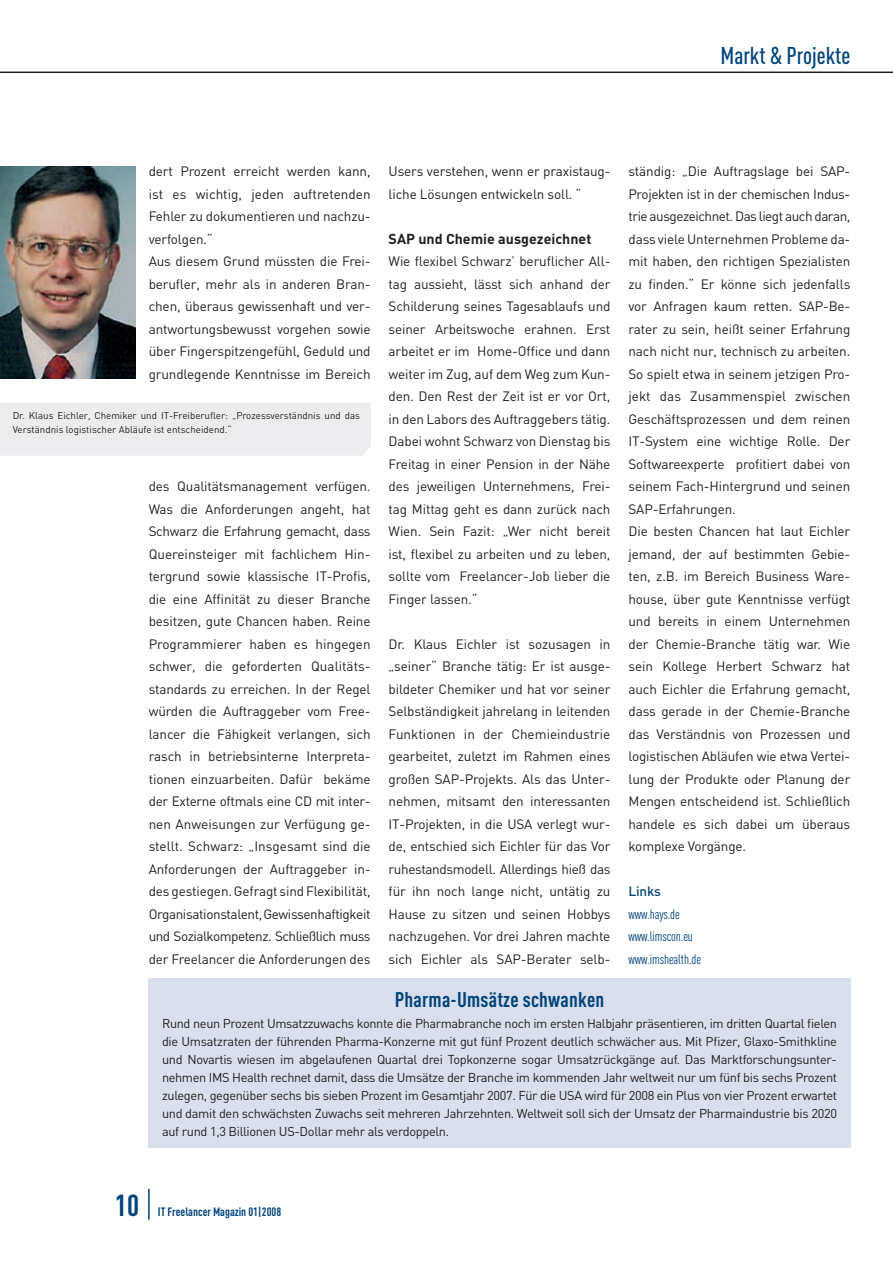
<style>
.page{position:relative;width:893px;height:1263px;background:#fff}
.page>*{position:absolute;margin:0;border:0;box-sizing:border-box;transform-origin:0 0}
.t1{font:700 30px "DIN Cond";color:#00447b}
.t2{font:500 24px "DIN Cond";color:#00447b}
.t3{font:700 21px "DIN Cond";letter-spacing:.01em;color:#00447b}
.t4{font:700 14.25px "DIN";color:#231f20}
.t5{font:13.5px/22.5px "DIN";letter-spacing:-.01em;color:#231f20}
.t6{font:13.5px/22.5px "DIN Cond";letter-spacing:-.01em;color:#00447b}
.t7{font:500 13.5px "DIN";letter-spacing:-.01em;color:#00447b}
.t8{font:12.75px/18px "DIN";letter-spacing:-.025em;color:#231f20;text-align:justify}
.t9{font:700 12px "DIN Cond";color:#00447b}
.t10{font:9.75px/13.5px "DIN";color:#231f20}
</style>
<div class="page">
<hr style="left:0;top:72px;width:893px;height:1px;background:#231f20">
<hr style="left:148px;top:1189px;width:2px;height:31px;background:#00447b">
<img style="left:0;top:166px;width:135px;height:213px">
<div style="left:0;top:403px;width:371px;height:53px;background:#ececee"></div>
<div style="left:148px;top:978px;width:702px;height:170px;background:#d9dfec"></div>
<h2 class="t2" style="left:720px;top:42px;width:131px">Markt &amp; Projekte</h2>
<p class="t5" style="left:149px;top:160px;width:223px">dert Prozent erreicht werden kann, ist es wichtig, jeden auftretenden Fehler zu dokumentieren und nachzu&shy;verfolgen.“<br>Aus diesem Grund müssten die Frei&shy;berufler, mehr als in anderen Bran&shy;chen, überaus gewissenhaft und ver&shy;antwortungsbewusst vorgehen sowie über Fingerspitzengefühl, Geduld und grundlegende Kenntnisse im Bereich</p>
<p class="t10" style="left:13px;top:409px;width:349px">Dr. Klaus Eichler, Chemiker und IT-Freiberufler: „Prozessverständnis und das<br>Verständnis logistischer Abläufe ist entscheidend.“</p>
<p class="t5" style="left:149px;top:475px;width:223px;text-align:justify">des Qualitätsmanagement verfügen.<br>Was die Anforderungen angeht, hat Schwarz die Erfahrung gemacht, dass Quereinsteiger mit fachlichem Hin&shy;tergrund sowie klassische IT-Profis, die eine Affinität zu dieser Branche besitzen, gute Chancen haben. Reine Programmierer haben es hingegen schwer, die geforderten Qualitäts&shy;standards zu erreichen. In der Regel würden die Auftraggeber vom Free&shy;lancer die Fähigkeit verlangen, sich rasch in betriebsinterne Interpreta&shy;tionen einzuarbeiten. Dafür bekäme der Externe oftmals eine CD mit inter&shy;nen Anweisungen zur Verfügung ge&shy;stellt. Schwarz: „Insgesamt sind die Anforderungen der Auftraggeber in&shy;des gestiegen. Gefragt sind Flexibilität, Organisationstalent, Gewissenhaftigkeit und Sozialkompetenz. Schließlich muss der Freelancer die Anforderungen des</p>
<p class="t5" style="left:389px;top:160px;width:223px">Users verstehen, wenn er praxistaug&shy;liche Lösungen entwickeln soll. “</p>
<p class="t4" style="left:389px;top:229px;width:204px">SAP und Chemie ausgezeichnet</p>
<p class="t5" style="left:389px;top:250px;width:223px;text-align:justify">Wie flexibel Schwarz’ beruflicher All&shy;tag aussieht, lässt sich anhand der Schilderung seines Tagesablaufs und seiner Arbeitswoche erahnen. Erst arbeitet er im Home-Office und dann weiter im Zug, auf dem Weg zum Kun&shy;den. Den Rest der Zeit ist er vor Ort, in den Labors des Auftraggebers tätig.<br>Dabei wohnt Schwarz von Dienstag bis Freitag in einer Pension in der Nähe des jeweiligen Unternehmens, Frei&shy;tag Mittag geht es dann zurück nach Wien. Sein Fazit: „Wer nicht bereit ist, flexibel zu arbeiten und zu leben, sollte vom Freelancer-Job lieber die Finger lassen.“</p>
<p class="t5" style="left:389px;top:632px;width:223px;text-align:justify">Dr. Klaus Eichler ist sozusagen in „seiner“ Branche tätig: Er ist ausge&shy;bildeter Chemiker und hat vor seiner Selbständigkeit jahrelang in leitenden Funktionen in der Chemieindustrie gearbeitet, zuletzt im Rahmen eines großen SAP-Projekts. Als das Unter&shy;nehmen, mitsamt den interessanten IT-Projekten, in die USA verlegt wur&shy;de, entschied sich Eichler für das Vor ruhestandsmodell. Allerdings hieß das für ihn noch lange nicht, untätig zu Hause zu sitzen und seinen Hobbys nachzugehen. Vor drei Jahren machte sich Eichler als SAP-Berater selb-</p>
<p class="t5" style="left:628px;top:160px;width:223px">ständig: „Die Auftragslage bei SAP-Projekten ist in der chemischen Indus&shy;trie ausgezeichnet. Das liegt auch daran, dass viele Unternehmen Probleme da&shy;mit haben, den richtigen Spezialisten zu finden.“ Er könne sich jedenfalls vor Anfragen kaum retten. SAP-Be&shy;rater zu sein, heißt seiner Erfahrung nach nicht nur, technisch zu arbeiten.<br>So spielt etwa in seinem jetzigen Pro&shy;jekt das Zusammenspiel zwischen Geschäftsprozessen und dem reinen IT-System eine wichtige Rolle. Der Softwareexperte profitiert dabei von seinem Fach-Hintergrund und seinen SAP-Erfahrungen.<br>Die besten Chancen hat laut Eichler jemand, der auf bestimmten Gebie&shy;ten, z.B. im Bereich Business Ware&shy;house, über gute Kenntnisse verfügt und bereits in einem Unternehmen der Chemie-Branche tätig war. Wie sein Kollege Herbert Schwarz hat auch Eichler die Erfahrung gemacht, dass gerade in der Chemie-Branche das Verständnis von Prozessen und logistischen Abläufen wie etwa Vertei&shy;lung der Produkte oder Planung der Mengen entscheidend ist. Schließlich handele es sich dabei um überaus komplexe Vorgänge.</p>
<p class="t7" style="left:628px;top:883px;width:34px">Links</p>
<p class="t6" style="left:628px;top:903px;width:74px">www.hays.de www.limscon.eu www.imshealth.de</p>
<h3 class="t3" style="left:395px;top:987px;width:211px">Pharma-Umsätze schwanken</h3>
<p class="t8" style="left:162px;top:1014px;width:677px">Rund neun Prozent Umsatzzuwachs konnte die Pharmabranche noch im ersten Halbjahr präsentieren, im dritten Quartal fielen die Umsatzraten der führenden Pharma-Konzerne mit gut fünf Prozent deutlich schwächer aus. Mit Pfizer, Glaxo-Smithkline und Novartis wiesen im abgelaufenen Quartal drei Topkonzerne sogar Umsatzrückgänge auf. Das Marktforschungsunter&shy;nehmen IMS Health rechnet damit, dass die Umsätze der Branche im kommenden Jahr weltweit nur um fünf bis sechs Prozent zulegen, gegenüber sechs bis sieben Prozent im Gesamtjahr 2007. Für die USA wird für 2008 ein Plus von vier Prozent erwartet und damit den schwächsten Zuwachs seit mehreren Jahrzehnten. Weltweit soll sich der Umsatz der Pharmaindustrie bis 2020 auf rund 1,3 Billionen US-Dollar mehr als verdoppeln.</p>
<h1 class="t1" style="left:115px;top:1187px;width:26px">10</h1>
<p class="t9" style="left:158px;top:1204px;width:125px">IT Freelancer Magazin 01|2008</p>
</div>
